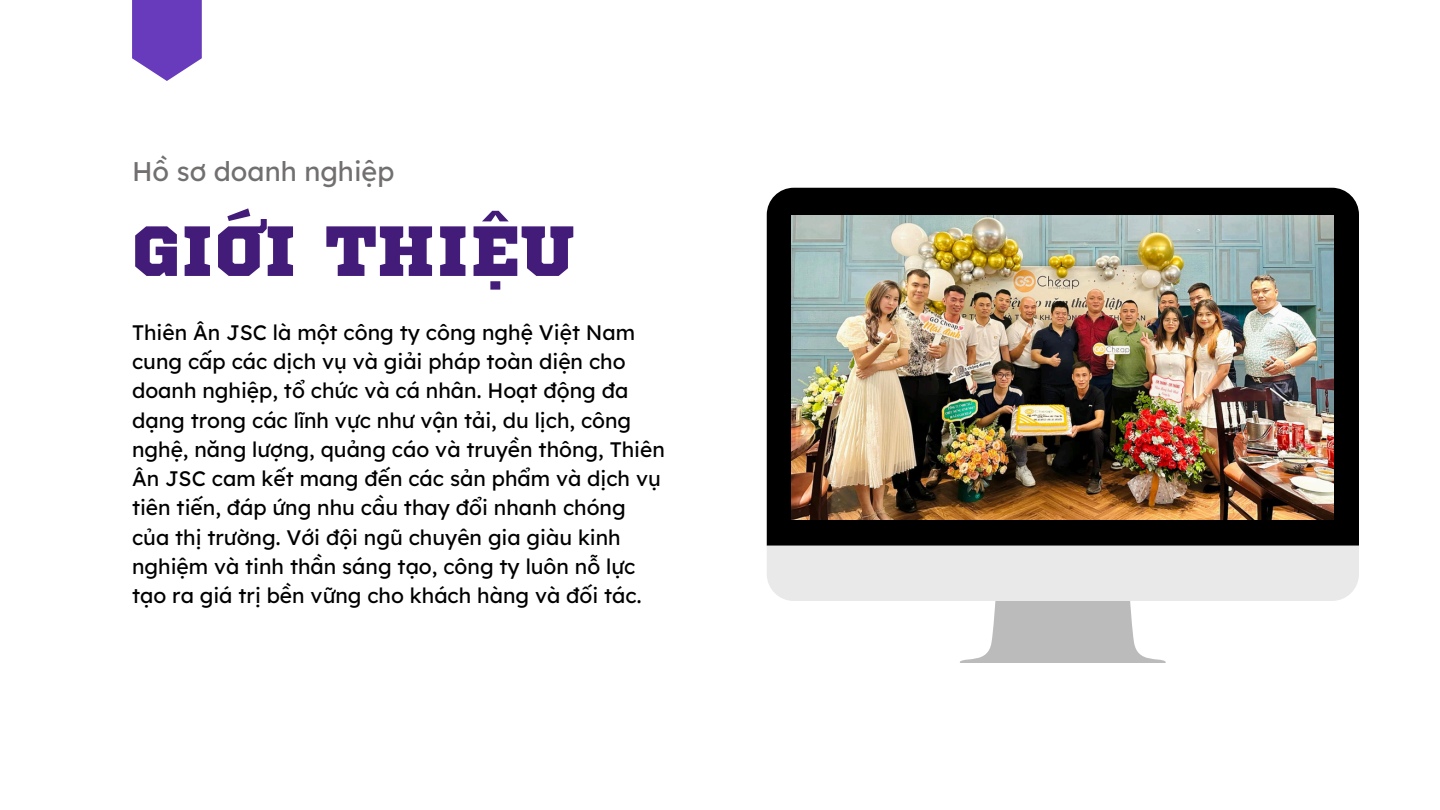
<style>
.page{position:relative;width:1440px;height:810px;background:#fff}
.page>*{position:absolute;margin:0;border:0;box-sizing:border-box;transform-origin:0 0}
.t1{font:70.8px "Sports World";color:#431b78}
.t2{font:27px "Lexend Deca";color:#726f6f}
.t3{font:21px/29.2px "Lexend Deca";color:#000}
</style>
<div class="page">
<div style="left:767px;top:188px;width:592px;height:358px;background:#000"></div>
<svg style="left:767px;top:546px;width:592px;height:117px"></svg>
<img style="left:792px;top:216px;width:541px;height:304px">
<svg style="left:132px;top:0;width:70px;height:81px;background:#7c57c5"></svg>
<p class="t2" style="left:132px;top:154px;width:264px">Hồ sơ doanh nghiệp</p>
<h1 class="t1" style="left:132px;top:219px;width:444px">GIỚI THIỆU</h1>
<p class="t3" style="left:132px;top:317px;width:534px">Thiên Ân JSC là một công ty công nghệ Việt Nam cung cấp các dịch vụ và giải pháp toàn diện cho doanh nghiệp, tổ chức và cá nhân. Hoạt động đa dạng trong các lĩnh vực như vận tải, du lịch, công nghệ, năng lượng, quảng cáo và truyền thông, Thiên Ân JSC cam kết mang đến các sản phẩm và dịch vụ tiên tiến, đáp ứng nhu cầu thay đổi nhanh chóng của thị trường. Với đội ngũ chuyên gia giàu kinh nghiệm và tinh thần sáng tạo, công ty luôn nỗ lực tạo ra giá trị bền vững cho khách hàng và đối tác.</p>
</div>
